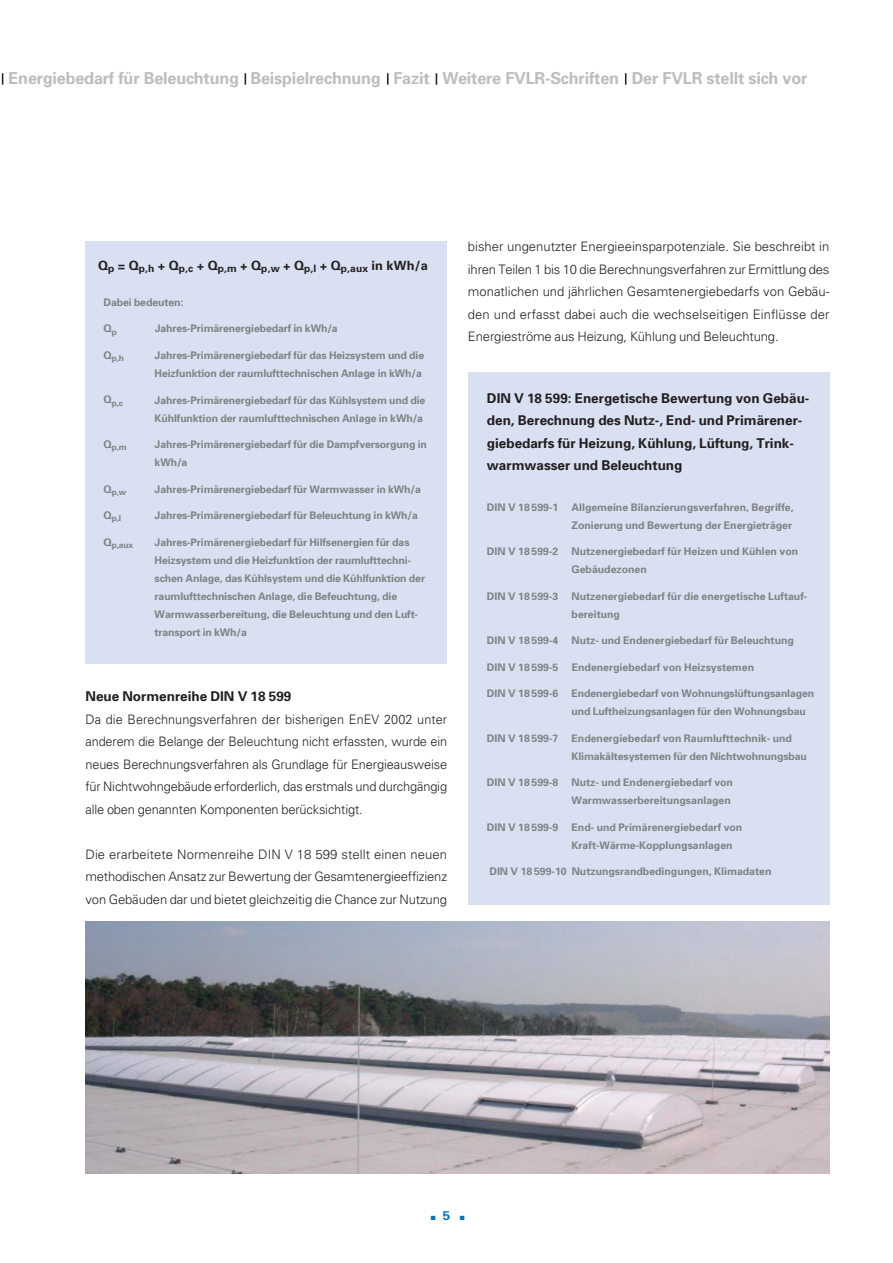
<style>
.page{position:relative;width:893px;height:1263px;background:#fff}
.page>*{position:absolute;margin:0;border:0;box-sizing:border-box;transform-origin:0 0}
.t1{font:700 16.5px "Univers";letter-spacing:-.01em;color:#bbbdbf}
.t2{font:700 13.5px/22.5px "Univers";color:#231f20}
.t3{font:300 13.05px/22.5px "Univers";letter-spacing:-.01em;color:#231f20;text-align:justify}
.t4{font:700 12.75px "Univers";color:#0074bc;scale:1.06 1}
.t5{font:700 10.5px/18px "Univers";letter-spacing:-.01em;color:#808284}
.t6{font:700 10.2px "Univers";color:#231f20}
.t7{font:700 8.4px "Univers";color:#808284}
</style>
<div class="page">
<img style="left:85px;top:921px;width:744px;height:253px">
<div style="left:468px;top:372px;width:361px;height:532px;background:#d8e0f2"></div>
<div style="left:85px;top:241px;width:361px;height:422px;background:#d8e0f2"></div>
<svg style="left:244px;top:73px;width:2px;height:12px"></svg>
<svg style="left:2px;top:73px;width:1px;height:12px"></svg>
<svg style="left:387px;top:73px;width:1px;height:12px"></svg>
<svg style="left:435px;top:73px;width:2px;height:12px"></svg>
<svg style="left:625px;top:73px;width:1px;height:12px"></svg>
<h1 class="t1" style="left:9px;top:72px;width:800px">Energiebedarf für Beleuchtung Beispielrechnung Fazit Weitere FVLR-Schriften Der FVLR stellt sich vor</h1>
<p class="t6" style="left:98px;top:265px;width:331px"><sup>Q</sup>p <sup>=</sup> <sup>Q</sup>p,h <sup>+</sup> <sup>Q</sup>p,c <sup>+</sup> <sup>Q</sup>p,m <sup>+</sup> <sup>Q</sup>p,w <sup>+</sup> <sup>Q</sup>p,l <sup>+</sup> <sup>Q</sup>p,aux <sup>in</sup> <sup>kWh/a</sup></p>
<p class="t5" style="left:104px;top:294px;width:81px">Dabei bedeuten:</p>
<p class="t5" style="left:104px;top:321px;width:15px">Q<sub>p</sub></p>
<p class="t5" style="left:155px;top:321px;width:185px">Jahres-Primärenergiebedarf in kWh/a</p>
<p class="t7" style="left:104px;top:355px;width:22px"><sup>Q</sup>p,h</p>
<p class="t5" style="left:155px;top:347px;width:271px">Jahres-Primärenergiebedarf für das Heizsystem und die<br>Heizfunktion der raumlufttechnischen Anlage in kWh/a</p>
<p class="t7" style="left:104px;top:400px;width:21px"><sup>Q</sup>p,c</p>
<p class="t5" style="left:155px;top:392px;width:272px">Jahres-Primärenergiebedarf für das Kühlsystem und die<br>Kühlfunktion der raumlufttechnischen Anlage in kWh/a</p>
<p class="t7" style="left:104px;top:444px;width:25px"><sup>Q</sup>p,m</p>
<p class="t5" style="left:155px;top:436px;width:274px">Jahres-Primärenergiebedarf für die Dampfversorgung in kWh/a</p>
<p class="t7" style="left:104px;top:489px;width:24px"><sup>Q</sup>p,w</p>
<p class="t5" style="left:155px;top:481px;width:268px">Jahres-Primärenergiebedarf für Warmwasser in kWh/a</p>
<p class="t7" style="left:104px;top:515px;width:19px"><sup>Q</sup>p,l</p>
<p class="t5" style="left:155px;top:507px;width:265px">Jahres-Primärenergiebedarf für Beleuchtung in kWh/a</p>
<p class="t7" style="left:104px;top:542px;width:31px"><sup>Q</sup>p,aux</p>
<p class="t5" style="left:155px;top:534px;width:272px">Jahres-Primärenergiebedarf für Hilfsenergien für das Heizsystem und die Heizfunktion der raumlufttechni&shy;schen Anlage, das Kühlsystem und die Kühlfunktion der raumlufttechnischen Anlage, die Befeuchtung, die Warmwasserbereitung, die Beleuchtung und den Luft&shy;transport in kWh/a</p>
<p class="t2" style="left:85px;top:686px;width:207px">Neue Normenreihe DIN V 18 599</p>
<p class="t3" style="left:85px;top:709px;width:363px">Da die Berechnungsverfahren der bisherigen EnEV 2002 unter anderem die Belange der Beleuchtung nicht erfassten, wurde ein neues Berechnungsverfahren als Grundlage für Energieausweise für Nichtwohngebäude erforderlich, das erstmals und durchgängig alle oben genannten Komponenten berücksichtigt.</p>
<p class="t3" style="left:85px;top:844px;width:363px">Die erarbeitete Normenreihe DIN V 18 599 stellt einen neuen methodischen Ansatz zur Bewertung der Gesamtenergieeffizienz von Gebäuden dar und bietet gleichzeitig die Chance zur Nutzung</p>
<p class="t3" style="left:468px;top:236px;width:363px">bisher ungenutzter Energieeinsparpotenziale. Sie beschreibt in ihren Teilen 1 bis 10 die Berechnungsverfahren zur Ermittlung des monatlichen und jährlichen Gesamtenergiebedarfs von Gebäu&shy;den und erfasst dabei auch die wechselseitigen Einflüsse der Energieströme aus Heizung, Kühlung und Beleuchtung.</p>
<p class="t2" style="left:487px;top:388px;width:324px">DIN V 18 599: Energetische Bewertung von Gebäu&shy;den, Berechnung des Nutz-, End- und Primärener&shy;giebedarfs für Heizung, Kühlung, Lüftung, Trink&shy;warmwasser und Beleuchtung</p>
<p class="t5" style="left:487px;top:499px;width:308px;text-align:right">DIN V 18 599-1 Allgemeine Bilanzierungsverfahren, Begriffe,<br>Zonierung und Bewertung der Energieträger</p>
<p class="t5" style="left:571px;top:543px;width:228px;text-indent:-85px">DIN V 18 599-2 Nutzenergiebedarf für Heizen und Kühlen von<br>Gebäudezonen</p>
<p class="t5" style="left:571px;top:588px;width:237px;text-indent:-85px">DIN V 18 599-3 Nutzenergiebedarf für die energetische Luftauf&shy;bereitung</p>
<p class="t5" style="left:487px;top:632px;width:308px">DIN V 18 599-4 Nutz- und Endenergiebedarf für Beleuchtung</p>
<p class="t5" style="left:487px;top:659px;width:73px">DIN V 18 599-5</p>
<p class="t5" style="left:571px;top:659px;width:184px">Endenergiebedarf von Heizsystemen</p>
<p class="t5" style="left:571px;top:685px;width:244px;text-indent:-85px">DIN V 18 599-6 Endenergiebedarf von Wohnungslüftungs anla gen und Luftheizungsanlagen für den Wohnungsbau</p>
<p class="t5" style="left:571px;top:730px;width:237px;text-indent:-85px">DIN V 18 599-7 Endenergiebedarf von Raumlufttechnik- und<br>Klimakältesystemen für den Nichtwohnungsbau</p>
<p class="t5" style="left:487px;top:774px;width:247px;text-align:right">DIN V 18 599-8 Nutz- und Endenergiebedarf von<br>Warmwasserbereitungsanlagen</p>
<p class="t5" style="left:571px;top:819px;width:172px;text-indent:-85px">DIN V 18 599-9 End- und Primärenergiebedarf von<br>Kraft-Wärme-Kopplungsanlagen</p>
<p class="t5" style="left:489px;top:863px;width:283px">DIN V 18 599-10 Nutzungsrandbedingungen, Klimadaten</p>
<p class="t4" style="left:431px;top:1211px;width:34px">■ 5 ■</p>
</div>
